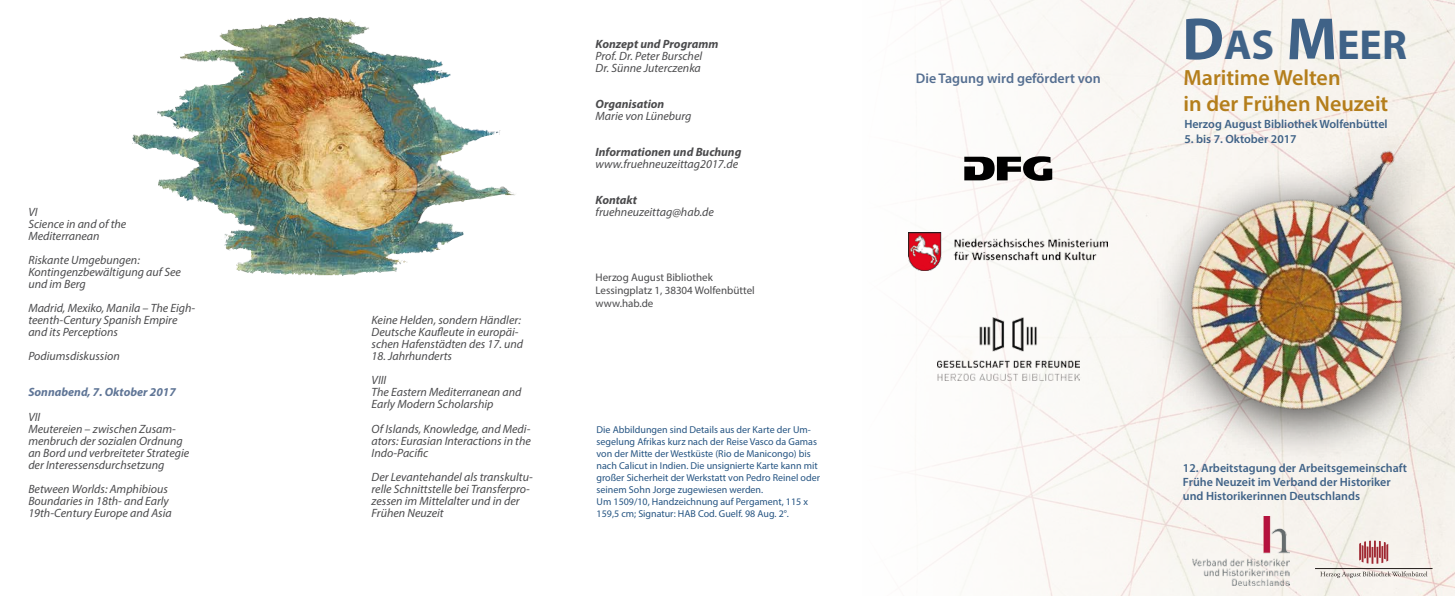
<style>
.page{position:relative;width:1455px;height:596px;background:#fff}
.page>*{position:absolute;margin:0;border:0;box-sizing:border-box;transform-origin:0 0}
.t1{font:700 42px "Myriad Pro";color:#3f6287}
.t2{font:600 22px/26.4px "Myriad Pro";color:#b47e1b}
.t3{font:600 14px "Myriad Pro";color:#556f91}
.t4{font:italic 12px/12px "Myriad Pro";color:#4b4b4d}
.t5{font:600 12px/14.4px "Myriad Pro";color:#3f6287}
.t6{font:italic 700 12px "Myriad Pro";color:#4b4b4d}
.t7{font:italic 700 12px "Myriad Pro";color:#5f7596}
.t8{font:11px/13px "Myriad Pro";color:#4b4b4d}
.t9{font:10px/12px "Myriad Pro";color:#255482}
.s1{font-size:60px}
</style>
<div class="page">
<img style="left:286px;top:17px;width:230px;height:259px">
<img style="left:908px;top:0;width:546px;height:595px">
<svg style="left:1358px;top:540px;width:29px;height:23px"></svg>
<hr style="left:1315px;top:568px;width:116px;height:1px;background:#1e1916">
<svg style="left:1320px;top:571px;width:107px;height:6px"></svg>
<div style="left:1150px;top:118px;width:302px;height:346px;background:#f5f2ed"></div>
<img style="left:1149px;top:93px;width:305px;height:361px">
<svg style="left:964px;top:156px;width:88px;height:25px"></svg>
<img style="left:908px;top:233px;width:199px;height:38px">
<img style="left:132px;top:17px;width:186px;height:173px">
<img style="left:1192px;top:516px;width:97px;height:69px">
<img style="left:937px;top:317px;width:142px;height:63px">
<p class="t4" style="left:28px;top:206px;width:99px">VI<br>Science in and of the<br>Mediterranean</p>
<p class="t4" style="left:28px;top:254px;width:154px">Riskante Umgebungen:<br>Kontingenzbewältigung auf See und im Berg</p>
<p class="t4" style="left:28px;top:302px;width:168px">Madrid, Mexiko, Manila – The Eigh&shy;teenth-Century Spanish Empire and its Perceptions</p>
<p class="t4" style="left:28px;top:350px;width:93px">Podiumsdiskussion</p>
<p class="t7" style="left:28px;top:384px;width:149px">Sonnabend, 7. Oktober 2017</p>
<p class="t4" style="left:28px;top:410px;width:162px">VII<br>Meutereien – zwischen Zusam&shy;menbruch der sozialen Ordnung an Bord und verbreiteter Strategie der Interessensdurchsetzung</p>
<p class="t4" style="left:28px;top:482px;width:145px">Between Worlds: Amphibious<br>Boundaries in 18th- and Early<br>19th-Century Europe and Asia</p>
<p class="t4" style="left:371px;top:314px;width:153px">Keine Helden, sondern Händler:<br>Deutsche Kaufleute in europäi&shy;schen Hafenstädten des 17. und</p>
<p class="t4" style="left:371px;top:344px;width:82px;line-height:24px">18. Jahrhunderts<br>VIII</p>
<p class="t4" style="left:371px;top:386px;width:151px">The Eastern Mediterranean and<br>Early Modern Scholarship</p>
<p class="t4" style="left:371px;top:422px;width:161px;text-align:justify">Of Islands, Knowledge, and Medi&shy;ators: Eurasian Interactions in the Indo-Pacific</p>
<p class="t4" style="left:371px;top:470px;width:163px">Der Levantehandel als transkultu&shy;relle Schnittstelle bei Transferpro&shy;zessen im Mittelalter und in der<br>Frühen Neuzeit</p>
<p class="t6" style="left:595px;top:36px;width:124px">Konzept und Programm</p>
<p class="t4" style="left:595px;top:50px;width:108px">Prof. Dr. Peter Burschel<br>Dr. Sünne Juterczenka</p>
<p class="t6" style="left:595px;top:96px;width:70px">Organisation</p>
<p class="t4" style="left:595px;top:110px;width:97px">Marie von Lüneburg</p>
<p class="t6" style="left:595px;top:144px;width:147px">Informationen und Buchung</p>
<p class="t4" style="left:595px;top:158px;width:144px">www.fruehneuzeittag2017.de</p>
<p class="t6" style="left:595px;top:192px;width:43px">Kontakt</p>
<p class="t4" style="left:595px;top:206px;width:120px">fruehneuzeittag@hab.de</p>
<p class="t8" style="left:595px;top:271px;width:161px">Herzog August Bibliothek<br>Lessingplatz 1, 38304 Wolfenbüttel www.hab.de</p>
<p class="t9" style="left:596px;top:422px;width:225px">Die Abbildungen sind Details aus der Karte der Um&shy;segelung Afrikas kurz nach der Reise Vasco da Gamas von der Mitte der Westküste (Rio de Manicongo) bis nach Calicut in Indien. Die unsignierte Karte kann mit großer Sicherheit der Werkstatt von Pedro Reinel oder seinem Sohn Jorge zugewiesen werden.<br>Um 1509/10, Handzeichnung auf Pergament, 115 x 159,5 cm; Signatur: HAB Cod. Guelf. 98 Aug. 2°.</p>
<p class="t3" style="left:915px;top:69px;width:186px">Die Tagung wird gefördert von</p>
<h1 class="t1" style="left:1182px;top:18px;width:226px"><span class="s1">D</span>AS <span class="s1">M</span>EER</h1>
<h2 class="t2" style="left:1183px;top:63px;width:206px">Maritime Welten<br>in der Frühen Neuzeit</h2>
<p class="t5" style="left:1184px;top:117px;width:205px">Herzog August Bibliothek Wolfenbüttel</p>
<p class="t5" style="left:1184px;top:131px;width:114px">5. bis 7. Oktober 2017</p>
<p class="t5" style="left:1182px;top:460px;width:225px">12. Arbeitstagung der Arbeitsgemeinschaft<br>Frühe Neuzeit im Verband der Historiker und Historikerinnen Deutschlands</p>
</div>
